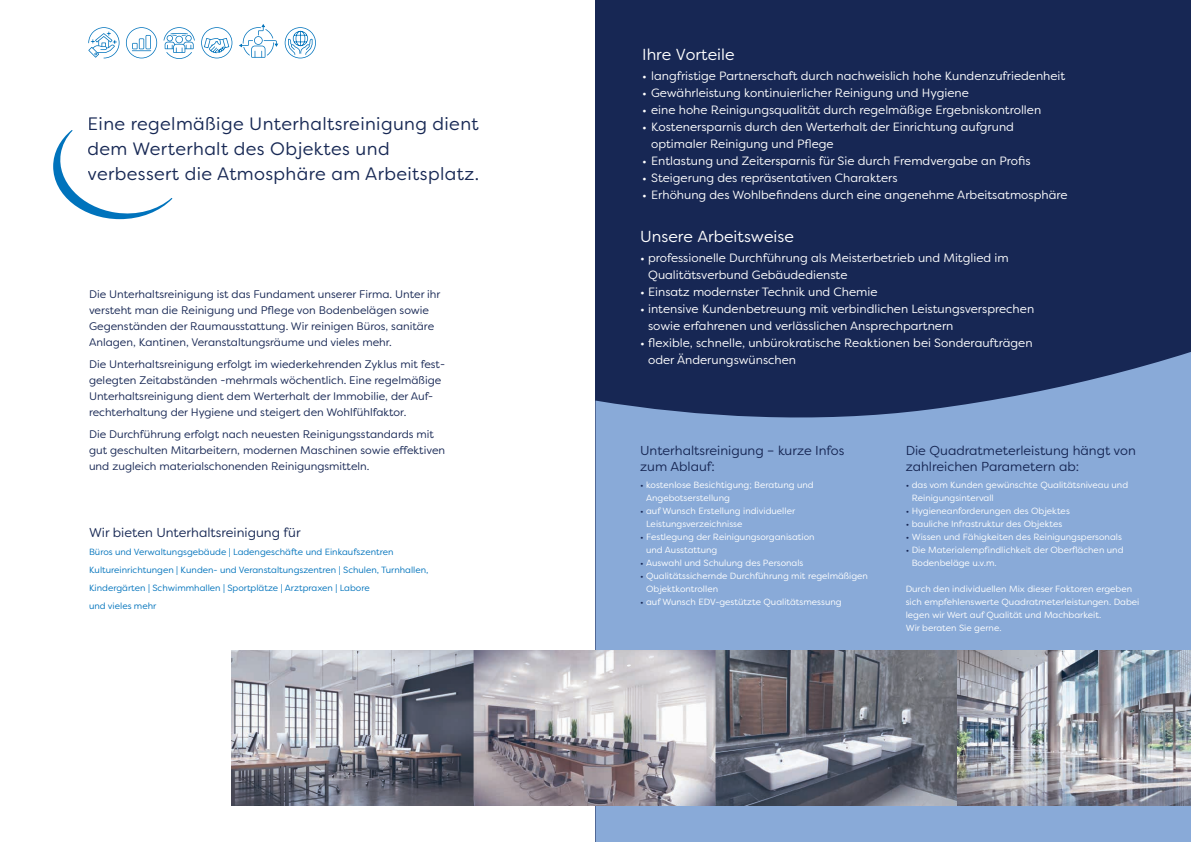
<style>
.page{position:relative;width:1191px;height:842px;background:#fff}
.page>*{position:absolute;margin:0;border:0;box-sizing:border-box;transform-origin:0 0}
.t1{font:18px/25px "Filson Soft";letter-spacing:.02em;color:#172854}
.t2{font:16px "Filson Soft";color:#fff}
.t3{font:13px/16px "Filson Soft";color:#172754}
.t4{font:13px "Filson Soft";color:#172854}
.t5{font:12px/17px "Filson Soft";color:#fff}
.t6{font:11px/16px "Filson Soft";color:#172754}
.t7{font:9px/13px "Filson Soft";color:#fff}
.t8{font:9px/18px "Filson Soft";color:#0073bc}
.s1{color:#172754}
</style>
<div class="page">
<div style="left:595px;top:0;width:596px;height:842px;background:#172754"></div>
<svg style="left:595px;top:352px;width:596px;height:490px;background:#7896c4"></svg>
<svg style="left:53px;top:130px;width:119px;height:89px"></svg>
<img style="left:232px;top:650px;width:959px;height:156px">
<svg style="left:201px;top:27px;width:31px;height:31px"></svg>
<svg style="left:88px;top:27px;width:31px;height:31px"></svg>
<svg style="left:126px;top:27px;width:31px;height:31px"></svg>
<svg style="left:163px;top:27px;width:32px;height:32px"></svg>
<svg style="left:239px;top:24px;width:39px;height:34px"></svg>
<svg style="left:285px;top:27px;width:31px;height:31px"></svg>
<h1 class="t1" style="left:88px;top:111px;width:393px">Eine regelmäßige Unterhaltsreinigung dient dem Werterhalt des Objektes und verbessert die Atmosphäre am Arbeitsplatz.</h1>
<p class="t6" style="left:89px;top:286px;width:353px">Die Unterhaltsreinigung ist das Fundament unserer Firma. Unter ihr versteht man die Reinigung und Pflege von Bodenbelägen sowie Gegenständen der Raumausstattung. Wir reinigen Büros, sanitäre Anlagen, Kantinen, Veranstaltungsräume und vieles mehr.</p>
<p class="t6" style="left:89px;top:356px;width:357px">Die Unterhaltsreinigung erfolgt im wiederkehrenden Zyklus mit fest&shy;gelegten Zeitabständen -mehrmals wöchentlich. Eine regelmäßige Unterhaltsreinigung dient dem Werterhalt der Immobilie, der Auf&shy;rechterhaltung der Hygiene und steigert den Wohlfühlfaktor.</p>
<p class="t6" style="left:89px;top:426px;width:358px">Die Durchführung erfolgt nach neuesten Reinigungsstandards mit gut geschulten Mitarbeitern, modernen Maschinen sowie effektiven und zugleich materialschonenden Reinigungsmitteln.</p>
<p class="t4" style="left:89px;top:525px;width:213px">Wir bieten Unterhaltsreinigung für</p>
<p class="t8" style="left:89px;top:543px;width:341px">Büros und Verwaltungsgebäude | Ladengeschäfte und Einkaufszentren Kultureinrichtungen | Kunden- und Veranstaltungszentren | Schulen, Turnhallen, Kindergärten | Schwimmhallen | Sportplätze | Arztpraxen | Labore<br>und vieles mehr</p>
<h2 class="t2" style="left:642px;top:44px;width:94px">Ihre Vorteile</h2>
<p class="t5" style="left:642px;top:67px;width:425px">• langfristige Partnerschaft durch nachweislich hohe Kundenzufriedenheit</p>
<p class="t5" style="left:642px;top:84px;width:328px">• Gewährleistung kontinuierlicher Reinigung und Hygiene</p>
<p class="t5" style="left:642px;top:101px;width:400px">• eine hohe Reinigungsqualität durch regelmäßige Ergebniskontrollen</p>
<p class="t5" style="left:651px;top:118px;width:364px;text-indent:-9px">• Kostenersparnis durch den Werterhalt der Einrichtung aufgrund optimaler Reinigung und Pflege</p>
<p class="t5" style="left:642px;top:152px;width:390px">• Entlastung und Zeitersparnis für Sie durch Fremdvergabe an Profis</p>
<p class="t5" style="left:642px;top:169px;width:257px">• Steigerung des repräsentativen Charakters</p>
<p class="t5" style="left:642px;top:186px;width:427px">• Erhöhung des Wohlbefindens durch eine angenehme Arbeitsatmosphäre</p>
<h2 class="t2" style="left:640px;top:226px;width:155px">Unsere Arbeitsweise</h2>
<p class="t5" style="left:648px;top:249px;width:362px;text-indent:-8px">• professionelle Durchführung als Meisterbetrieb und Mitglied im<br>Qualitätsverbund Gebäudedienste</p>
<p class="t5" style="left:640px;top:283px;width:239px">• Einsatz modernster Technik und Chemie</p>
<p class="t5" style="left:648px;top:300px;width:387px;text-indent:-8px">• intensive Kundenbetreuung mit verbindlichen Leistungsversprechen sowie erfahrenen und verlässlichen Ansprechpartnern</p>
<p class="t5" style="left:648px;top:334px;width:386px;text-indent:-8px">• flexible, schnelle, unbürokratische Reaktionen bei Sonderaufträgen oder Änderungswünschen</p>
<p class="t3" style="left:640px;top:443px;width:206px">Unterhaltsreinigung – kurze Infos zum Ablauf:</p>
<p class="t7" style="left:646px;top:478px;width:169px;text-indent:-6px"><span class="s1">•</span> kostenlose Besichtigung; Beratung und<br>Angebotserstellung</p>
<p class="t7" style="left:646px;top:504px;width:150px;text-indent:-6px"><span class="s1">•</span> auf Wunsch Erstellung individueller<br>Leistungsverzeichnisse</p>
<p class="t7" style="left:646px;top:530px;width:170px;text-indent:-6px"><span class="s1">•</span> Festlegung der Reinigungsorganisation und Ausstattung</p>
<p class="t7" style="left:640px;top:556px;width:165px"><span class="s1">•</span> Auswahl und Schulung des Personals</p>
<p class="t7" style="left:646px;top:569px;width:223px;text-indent:-6px"><span class="s1">•</span> Qualitätssichernde Durchführung mit regelmäßigen<br>Objektkontrollen</p>
<p class="t7" style="left:640px;top:595px;width:203px"><span class="s1">•</span> auf Wunsch EDV-gestützte Qualitätsmessung</p>
<p class="t3" style="left:905px;top:443px;width:232px">Die Quadratmeterleistung hängt von zahlreichen Parametern ab:</p>
<p class="t7" style="left:911px;top:478px;width:218px;text-indent:-6px"><span class="s1">•</span> das vom Kunden gewünschte Qualitätsniveau und<br>Reinigungsintervall</p>
<p class="t7" style="left:905px;top:504px;width:166px"><span class="s1">•</span> Hygieneanforderungen des Objektes</p>
<p class="t7" style="left:905px;top:517px;width:158px"><span class="s1">•</span> bauliche Infrastruktur des Objektes</p>
<p class="t7" style="left:905px;top:530px;width:218px"><span class="s1">•</span> Wissen und Fähigkeiten des Reinigungspersonals</p>
<p class="t7" style="left:911px;top:543px;width:213px;text-indent:-6px"><span class="s1">•</span> Die Materialempfindlichkeit der Oberflächen und<br>Bodenbeläge u.v.m.</p>
<p class="t7" style="left:905px;top:582px;width:235px">Durch den individuellen Mix dieser Faktoren ergeben sich empfehlenswerte Quadratmeterleistungen. Dabei legen wir Wert auf Qualität und Machbarkeit.<br>Wir beraten Sie gerne.</p>
</div>
